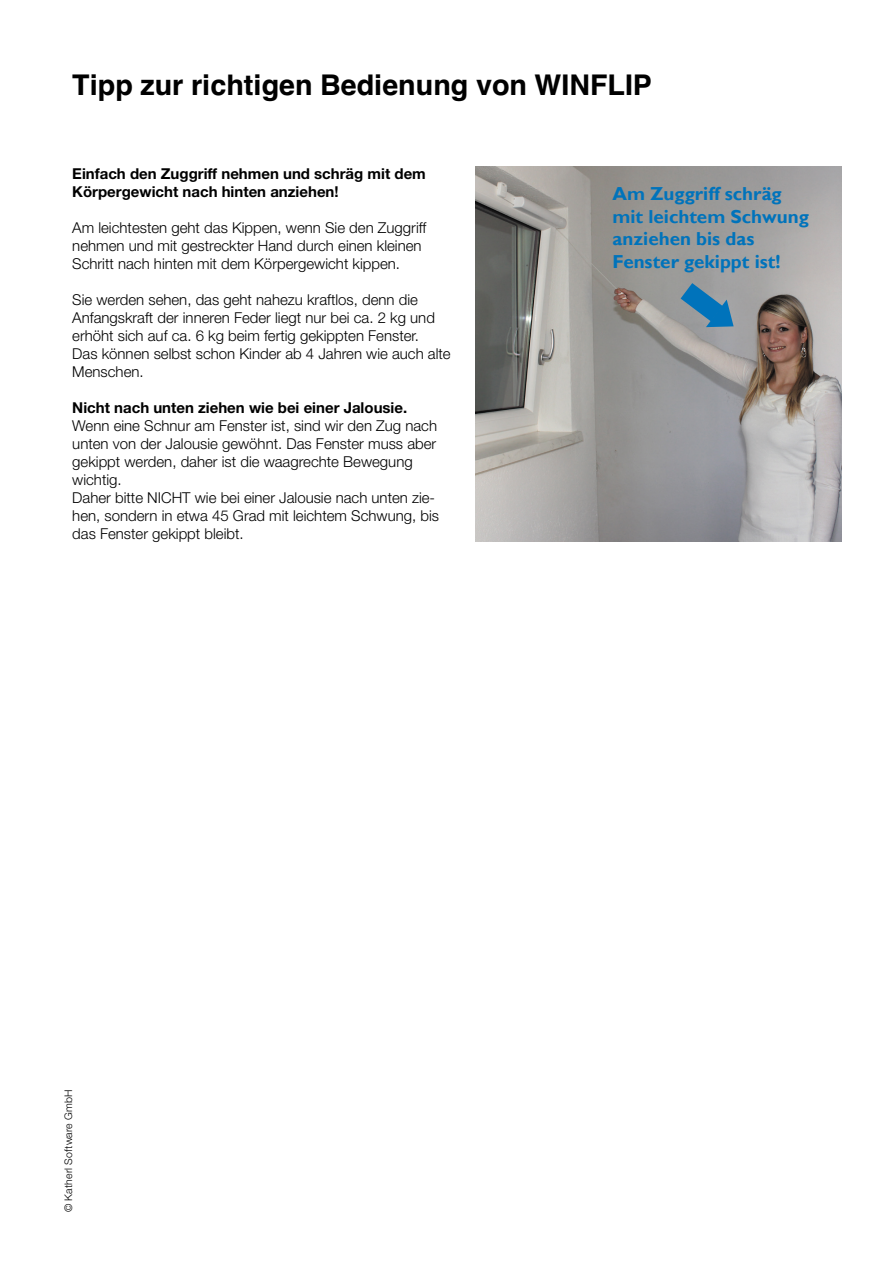
<style>
.page{position:relative;width:893px;height:1263px;background:#fff}
.page>*{position:absolute;margin:0;border:0;box-sizing:border-box;transform-origin:0 0}
.t1{font:700 28.5px "Schulbuch Nord";color:#000}
.t2{font:700 18.75px/22.5px "Gill Sans";color:#0073bb}
.t3{font:300 15px/18px "Helvetica Neue";color:#000}
.t4{font:700 15px/18px "Helvetica Neue";color:#000}
.t5{font:300 10.5px "Helvetica Neue";letter-spacing:.02em;color:#000}
</style>
<div class="page">
<img style="left:475px;top:167px;width:366px;height:374px">
<svg style="left:681px;top:283px;width:53px;height:44px;background:#5389ab"></svg>
<h1 class="t1" style="left:72px;top:67px;width:581px">Tipp zur richtigen Bedienung von WINFLIP</h1>
<p class="t4" style="left:72px;top:164px;width:355px">Einfach den Zuggriff nehmen und schräg mit dem<br>Körpergewicht nach hinten anziehen!</p>
<p class="t3" style="left:72px;top:218px;width:355px">Am leichtesten geht das Kippen, wenn Sie den Zuggriff nehmen und mit gestreckter Hand durch einen kleinen<br>Schritt nach hinten mit dem Körpergewicht kippen.</p>
<p class="t3" style="left:72px;top:290px;width:380px">Sie werden sehen, das geht nahezu kraftlos, denn die Anfangskraft der inneren Feder liegt nur bei ca. 2 kg und erhöht sich auf ca. 6 kg beim fertig gekippten Fenster.<br>Das können selbst schon Kinder ab 4 Jahren wie auch alte Menschen.</p>
<p class="t4" style="left:72px;top:398px;width:336px">Nicht nach unten ziehen wie bei einer Jalousie.</p>
<p class="t3" style="left:72px;top:416px;width:368px">Wenn eine Schnur am Fenster ist, sind wir den Zug nach unten von der Jalousie gewöhnt. Das Fenster muss aber gekippt werden, daher ist die waagrechte Bewegung wichtig.<br>Daher bitte NICHT wie bei einer Jalousie nach unten zie&shy;hen, sondern in etwa 45 Grad mit leichtem Schwung, bis das Fenster gekippt bleibt.</p>
<p class="t2" style="left:612px;top:183px;width:198px">Am Zuggriff schräg mit leichtem Schwung anziehen bis das<br>Fenster gekippt ist!</p>
<p class="t5" style="left:62px;top:1212px;width:124px;rotate:-90deg">© Katherl Software GmbH</p>
</div>
